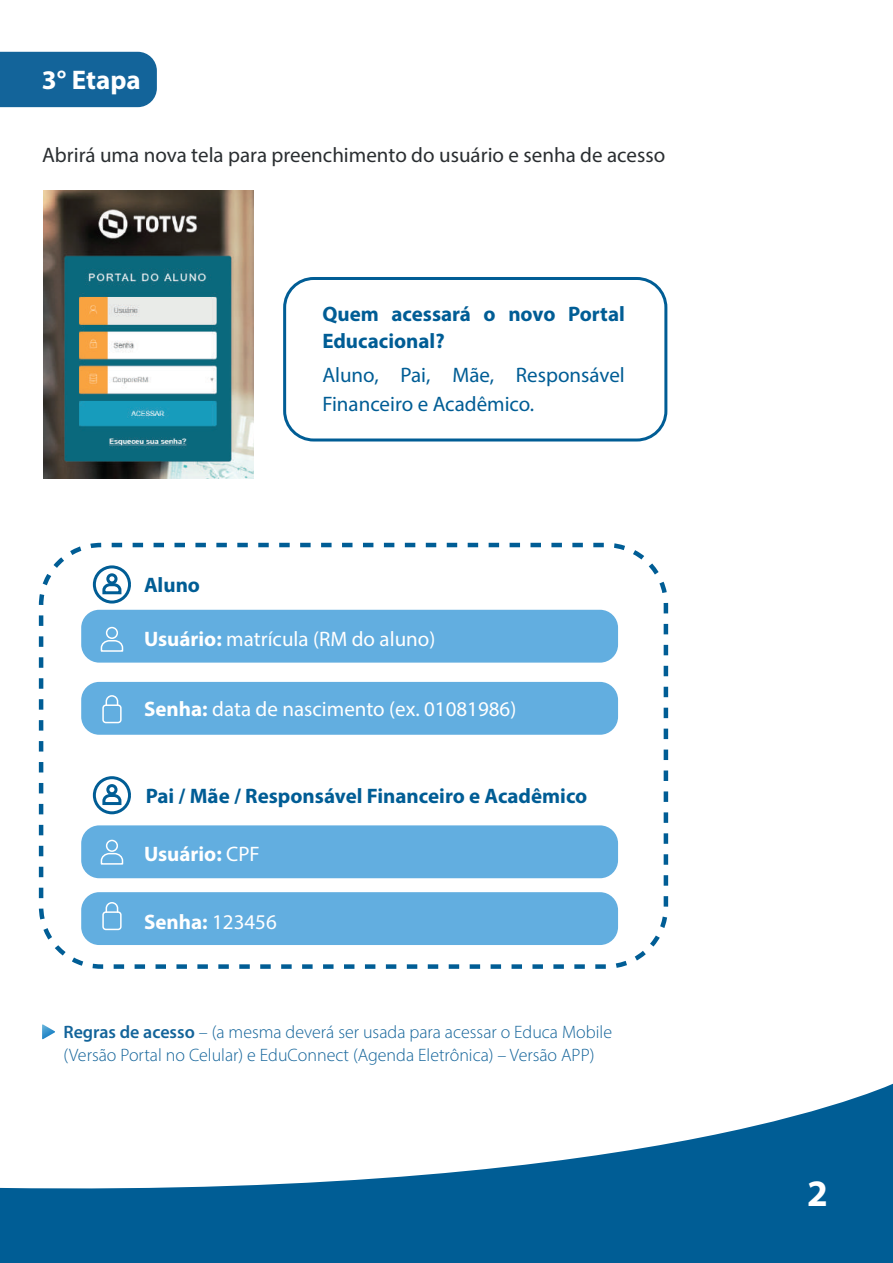
<style>
.page{position:relative;width:893px;height:1263px;background:#fff}
.page>*{position:absolute;margin:0;border:0;box-sizing:border-box;transform-origin:0 0}
.t1{font:700 37.5px "Myriad Pro";color:#fff}
.t2{font:700 27px "Myriad Pro";color:#fff}
.t3{font:700 21px/27px "Myriad Pro";color:#005d95}
.t4{font:21px "Myriad Pro";color:#fff}
.t5{font:21px "Myriad Pro";color:#2a2e31}
.t6{font:21px/28.5px "Myriad Pro";color:#005d95}
.t7{font:700 21px "Myriad Pro";color:#fff}
.t8{font:300 18px/22.5px "Myriad Pro";color:#13649a}
.s1{font-weight:700}
.s2{font-weight:400}
.s3{font-weight:600}
</style>
<div class="page">
<div style="left:81px;top:610px;width:537px;height:53px;background:#62aee0;border-radius:18px"></div>
<div style="left:81px;top:682px;width:537px;height:53px;background:#62aee0;border-radius:18px"></div>
<div style="left:81px;top:825px;width:537px;height:53px;background:#62aee0;border-radius:18px"></div>
<div style="left:81px;top:892px;width:537px;height:53px;background:#62aee0;border-radius:18px"></div>
<div style="left:0;top:52px;width:157px;height:55px;background:#13649a"></div>
<svg style="left:42px;top:1024px;width:13px;height:15px"></svg>
<img style="left:43px;top:190px;width:211px;height:289px">
<svg style="left:92px;top:565px;width:39px;height:39px"></svg>
<svg style="left:92px;top:776px;width:39px;height:39px"></svg>
<div style="left:283px;top:277px;width:384px;height:164px;border:3px solid #005d95;border-radius:29px"></div>
<svg style="left:100px;top:852px;width:24px;height:13px"></svg>
<div style="left:106px;top:840px;width:12px;height:12px;border:2px solid #fff;border-radius:50%"></div>
<div style="left:102px;top:911px;width:20px;height:19px;border:2px solid #fff;border-radius:3px"></div>
<svg style="left:105px;top:903px;width:14px;height:11px"></svg>
<svg style="left:100px;top:640px;width:24px;height:12px"></svg>
<div style="left:106px;top:627px;width:12px;height:12px;border:2px solid #fff;border-radius:50%"></div>
<div style="left:102px;top:704px;width:20px;height:19px;border:2px solid #fff;border-radius:3px"></div>
<svg style="left:105px;top:696px;width:14px;height:11px"></svg>
<div style="left:39px;top:543px;width:629px;height:426px;border:4px dashed #005d95;border-radius:60px"></div>
<svg style="left:0;top:1083px;width:893px;height:180px;fill:#005d95"></svg>
<h2 class="t2" style="left:42px;top:62px;width:100px">3° Etapa</h2>
<p class="t5" style="left:42px;top:142px;width:625px">Abrirá uma nova tela para preenchimento do usuário e senha de acesso</p>
<p class="t3" style="left:144px;top:570px;width:58px">Aluno</p>
<p class="t3" style="left:322px;top:299px;width:304px">Quem acessará o novo Portal<br>Educacional?</p>
<p class="t6" style="left:322px;top:361px;width:304px">Aluno, Pai, Mãe, Responsável<br>Financeiro e Acadêmico.</p>
<p class="t4" style="left:144px;top:626px;width:293px"><span class="s1">Usuário:</span> matrícula (RM do aluno)</p>
<p class="t4" style="left:144px;top:696px;width:374px"><span class="s1">Senha:</span> data de nascimento (ex. 01081986)</p>
<p class="t3" style="left:146px;top:781px;width:443px">Pai / Mãe / Responsável Financeiro e Acadêmico</p>
<p class="t7" style="left:144px;top:840px;width:117px">Usuário: <span class="s2">CPF</span></p>
<p class="t7" style="left:144px;top:908px;width:134px">Senha: <span class="s2">123456</span></p>
<p class="t8" style="left:63px;top:1021px;width:550px"><span class="s3">Regras de acesso</span> – (a mesma deverá ser usada para acessar o Educa Mobile (Versão Portal no Celular) e EduConnect (Agenda Eletrônica) – Versão APP)</p>
<h1 class="t1" style="left:807px;top:1169px;width:22px">2</h1>
</div>
